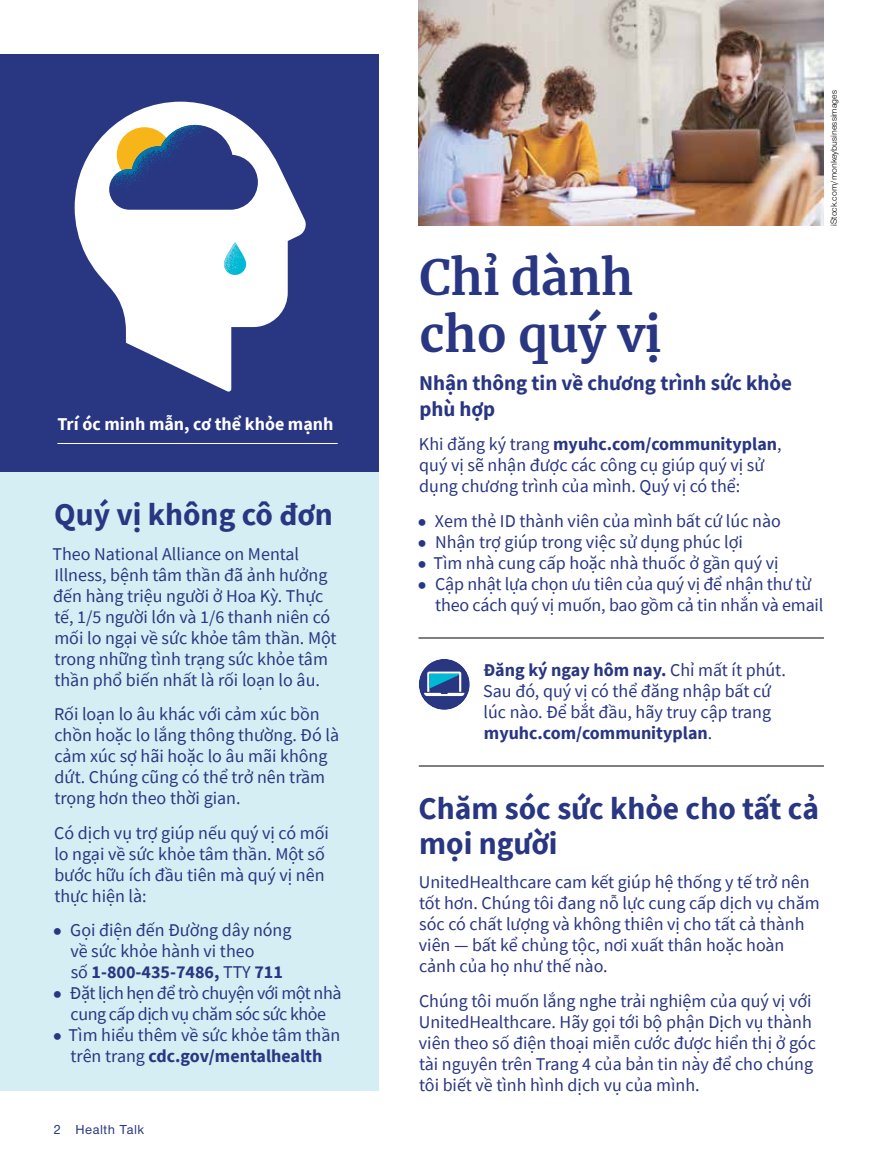
<style>
.page{position:relative;width:878px;height:1161px;background:#fff}
.page>*{position:absolute;margin:0;border:0;box-sizing:border-box;transform-origin:0 0}
.t1{font:700 48px/57px "Merriweather";color:#293682}
.t2{font:700 31.5px/34.5px "Source Sans Pro";color:#293682}
.t3{font:700 21px/25.2px "Source Sans Pro";color:#293682}
.t4{font:18px/21px "Source Sans Pro";color:#293682}
.t5{font:700 18px "Source Sans Pro";color:#fff}
.t6{font:500 13.5px "UHC Sans";letter-spacing:.04em;color:#293682}
.t7{font:9px "UHC Sans";color:#000}
.s1{font-weight:700}
</style>
<div class="page">
<div style="left:0;top:54px;width:378px;height:1037px;background:#d5eef4"></div>
<div style="left:0;top:54px;width:378px;height:418px;background:#293682"></div>
<svg style="left:75px;top:102px;width:231px;height:290px;fill:#fff"></svg>
<svg style="left:109px;top:125px;width:149px;height:85px"></svg>
<svg style="left:224px;top:242px;width:22px;height:33px"></svg>
<hr style="left:57px;top:443px;width:281px;height:1px;background:#fff">
<hr style="left:418px;top:638px;width:405px;height:1px;background:#000">
<div style="left:418px;top:659px;width:52px;height:51px;background:#293682;border-radius:50%"></div>
<svg style="left:424px;top:672px;width:40px;height:24px"></svg>
<hr style="left:418px;top:766px;width:406px;height:1px;background:#000">
<img style="left:418px;top:0;width:406px;height:226px">
<p class="t5" style="left:57px;top:412px;width:277px">Trí óc minh mẫn, cơ thể khỏe mạnh</p>
<h2 class="t2" style="left:54px;top:497px;width:280px">Quý vị không cô đơn</h2>
<p class="t4" style="left:52px;top:543px;width:286px">Theo National Alliance on Mental Illness, bệnh tâm thần đã ảnh hưởng đến hàng triệu người ở Hoa Kỳ. Thực tế, 1/5 người lớn và 1/6 thanh niên có mối lo ngại về sức khỏe tâm thần. Một trong những tình trạng sức khỏe tâm thần phổ biến nhất là rối loạn lo âu.</p>
<p class="t4" style="left:54px;top:703px;width:286px">Rối loạn lo âu khác với cảm xúc bồn chồn hoặc lo lắng thông thường. Đó là cảm xúc sợ hãi hoặc lo âu mãi không dứt. Chúng cũng có thể trở nên trầm trọng hơn theo thời gian.</p>
<p class="t4" style="left:54px;top:822px;width:276px">Có dịch vụ trợ giúp nếu quý vị có mối lo ngại về sức khỏe tâm thần. Một số bước hữu ích đầu tiên mà quý vị nên thực hiện là:</p>
<p class="t4" style="left:69px;top:919px;width:274px">Gọi điện đến Đường dây nóng<br>về sức khỏe hành vi theo<br>số <span class="s1">1-800-435-7486,</span> TTY <span class="s1">711<br></span>Đặt lịch hẹn để trò chuyện với một nhà cung cấp dịch vụ chăm sóc sức khỏe<br>Tìm hiểu thêm về sức khỏe tâm thần trên trang <span class="s1">cdc.gov/mentalhealth</span></p>
<p class="t6" style="left:54px;top:1120px;width:92px">2 Health Talk</p>
<p class="t7" style="left:827px;top:226px;width:137px;rotate:-90deg">iStock.com/monkeybusinessimages</p>
<h1 class="t1" style="left:419px;top:247px;width:244px">Chỉ dành cho quý vị</h1>
<p class="t3" style="left:419px;top:371px;width:374px">Nhận thông tin về chương trình sức khỏe phù hợp</p>
<p class="t4" style="left:419px;top:434px;width:364px">Khi đăng ký trang <span class="s1">myuhc.com/communityplan</span>, quý vị sẽ nhận được các công cụ giúp quý vị sử dụng chương trình của mình. Quý vị có thể:</p>
<p class="t4" style="left:433px;top:510px;width:391px">Xem thẻ ID thành viên của mình bất cứ lúc nào Nhận trợ giúp trong việc sử dụng phúc lợi<br>Tìm nhà cung cấp hoặc nhà thuốc ở gần quý vị<br>Cập nhật lựa chọn ưu tiên của quý vị để nhận thư từ theo cách quý vị muốn, bao gồm cả tin nhắn và email</p>
<p class="t4" style="left:483px;top:659px;width:304px"><span class="s1">Đăng ký ngay hôm nay.</span> Chỉ mất ít phút.<br>Sau đó, quý vị có thể đăng nhập bất cứ lúc nào. Để bắt đầu, hãy truy cập trang <span class="s1">myuhc.com/communityplan</span>.</p>
<h2 class="t2" style="left:418px;top:791px;width:402px">Chăm sóc sức khỏe cho tất cả mọi người</h2>
<p class="t4" style="left:419px;top:872px;width:402px">UnitedHealthcare cam kết giúp hệ thống y tế trở nên tốt hơn. Chúng tôi đang nỗ lực cung cấp dịch vụ chăm sóc có chất lượng và không thiên vị cho tất cả thành viên — bất kể chủng tộc, nơi xuất thân hoặc hoàn cảnh của họ như thế nào.</p>
<p class="t4" style="left:419px;top:990px;width:398px">Chúng tôi muốn lắng nghe trải nghiệm của quý vị với UnitedHealthcare. Hãy gọi tới bộ phận Dịch vụ thành viên theo số điện thoại miễn cước được hiển thị ở góc tài nguyên trên Trang 4 của bản tin này để cho chúng tôi biết về tình hình dịch vụ của mình.</p>
</div>
